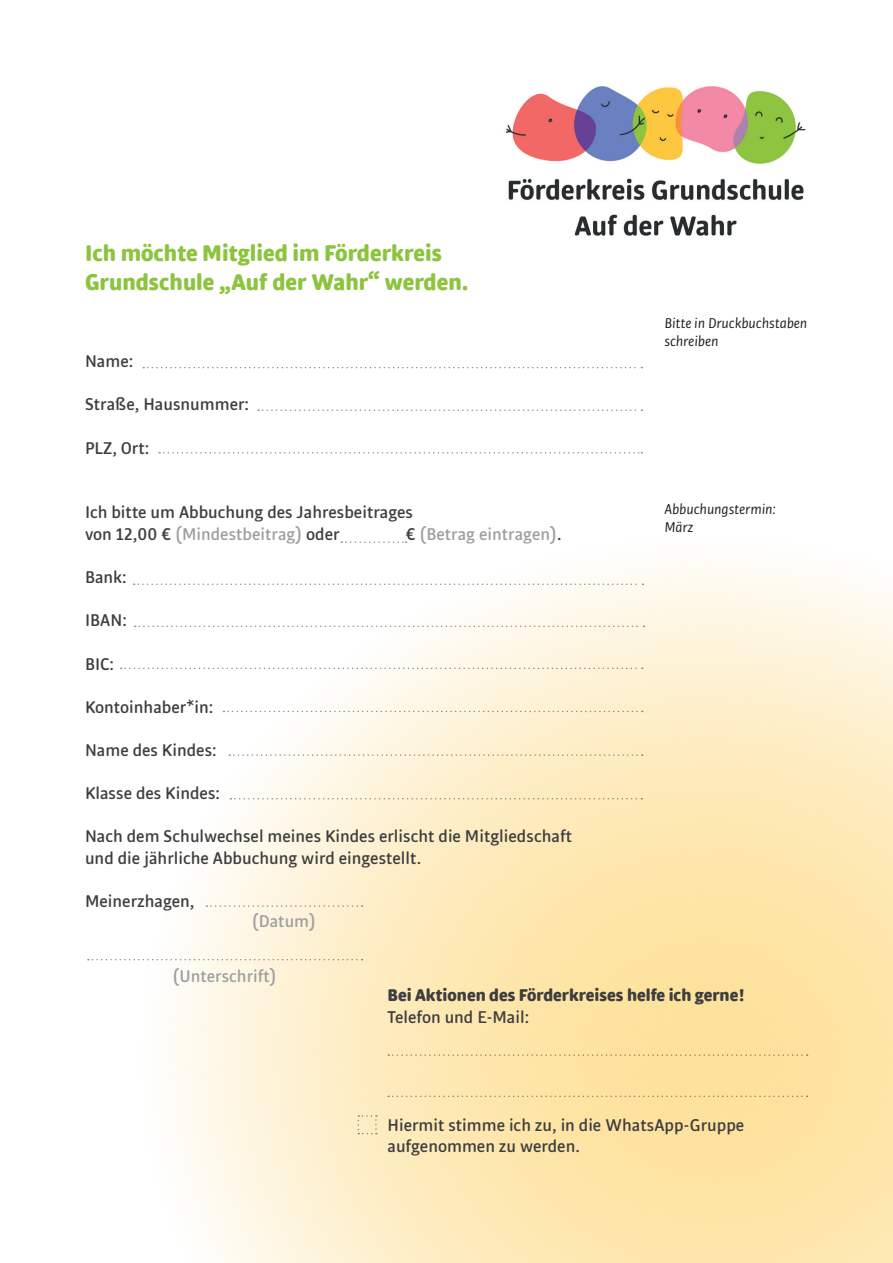
<style>
.page{position:relative;width:893px;height:1263px;background:#fff}
.page>*{position:absolute;margin:0;border:0;box-sizing:border-box;transform-origin:0 0}
.t1{font:900 24px/28.8px "Bulo Rounded";color:#8dc43f}
.t2{font:500 18px/21.6px "Bulo Rounded";color:#3e3e3f}
.t3{font:900 18px "Bulo Rounded";color:#3e3e3f}
.t4{font:500 18px "Bulo Rounded";color:#9d9fa2}
.t5{font:italic 15px/18px "Bulo Rounded";color:#231f20}
.s1{color:#9d9fa2}
.s2{color:#3e3e3f}
</style>
<div class="page">
<svg style="left:129px;top:541px;width:764px;height:722px"></svg>
<img style="left:505px;top:86px;width:301px;height:150px">
<svg style="left:134px;top:583px;width:509px;height:2px"></svg>
<svg style="left:135px;top:625px;width:509px;height:2px"></svg>
<svg style="left:121px;top:668px;width:522px;height:1px"></svg>
<svg style="left:223px;top:711px;width:420px;height:1px"></svg>
<svg style="left:229px;top:754px;width:414px;height:2px"></svg>
<svg style="left:341px;top:541px;width:66px;height:2px"></svg>
<svg style="left:206px;top:905px;width:157px;height:2px"></svg>
<svg style="left:88px;top:959px;width:275px;height:1px"></svg>
<svg style="left:388px;top:1054px;width:420px;height:2px"></svg>
<svg style="left:358px;top:1115px;width:19px;height:19px"></svg>
<svg style="left:388px;top:1095px;width:420px;height:2px"></svg>
<svg style="left:230px;top:798px;width:412px;height:1px"></svg>
<svg style="left:159px;top:452px;width:483px;height:1px"></svg>
<svg style="left:143px;top:367px;width:499px;height:1px"></svg>
<svg style="left:258px;top:409px;width:384px;height:2px"></svg>
<h1 class="t1" style="left:85px;top:239px;width:385px">Ich möchte Mitglied im Förderkreis<br>Grundschule „Auf der Wahr“ werden.</h1>
<p class="t2" style="left:85px;top:350px;width:50px">Name:</p>
<p class="t2" style="left:85px;top:394px;width:166px">Straße, Hausnummer:</p>
<p class="t2" style="left:85px;top:437px;width:66px">PLZ, Ort:</p>
<p class="t2" style="left:85px;top:502px;width:330px">Ich bitte um Abbuchung des Jahresbeitrages von 12,00 € <span class="s1">(Mindestbeitrag)</span> oder</p>
<p class="t4" style="left:405px;top:523px;width:158px"><span class="s2">€</span> (Betrag eintragen)<span class="s2">.</span></p>
<p class="t2" style="left:85px;top:566px;width:43px">Bank:</p>
<p class="t2" style="left:85px;top:610px;width:43px">IBAN:</p>
<p class="t2" style="left:85px;top:653px;width:31px">BIC:</p>
<p class="t2" style="left:85px;top:696px;width:130px">Kontoinhaber*in:</p>
<p class="t2" style="left:85px;top:739px;width:133px">Name des Kindes:</p>
<p class="t2" style="left:85px;top:782px;width:136px">Klasse des Kindes:</p>
<p class="t2" style="left:85px;top:826px;width:489px">Nach dem Schulwechsel meines Kindes erlischt die Mitgliedschaft und die jährliche Abbuchung wird eingestellt.</p>
<p class="t2" style="left:85px;top:890px;width:111px">Meinerzhagen,</p>
<p class="t4" style="left:252px;top:910px;width:66px">(Datum)</p>
<p class="t4" style="left:173px;top:964px;width:106px">(Unterschrift)</p>
<p class="t5" style="left:664px;top:314px;width:144px">Bitte in Druckbuchstaben schreiben</p>
<p class="t5" style="left:664px;top:500px;width:113px">Abbuchungstermin:<br>März</p>
<p class="t3" style="left:387px;top:983px;width:359px">Bei Aktionen des Förderkreises helfe ich gerne!</p>
<p class="t2" style="left:387px;top:1006px;width:143px">Telefon und E-Mail:</p>
<p class="t2" style="left:387px;top:1114px;width:358px">Hiermit stimme ich zu, in die WhatsApp-Gruppe aufgenommen zu werden.</p>
</div>
